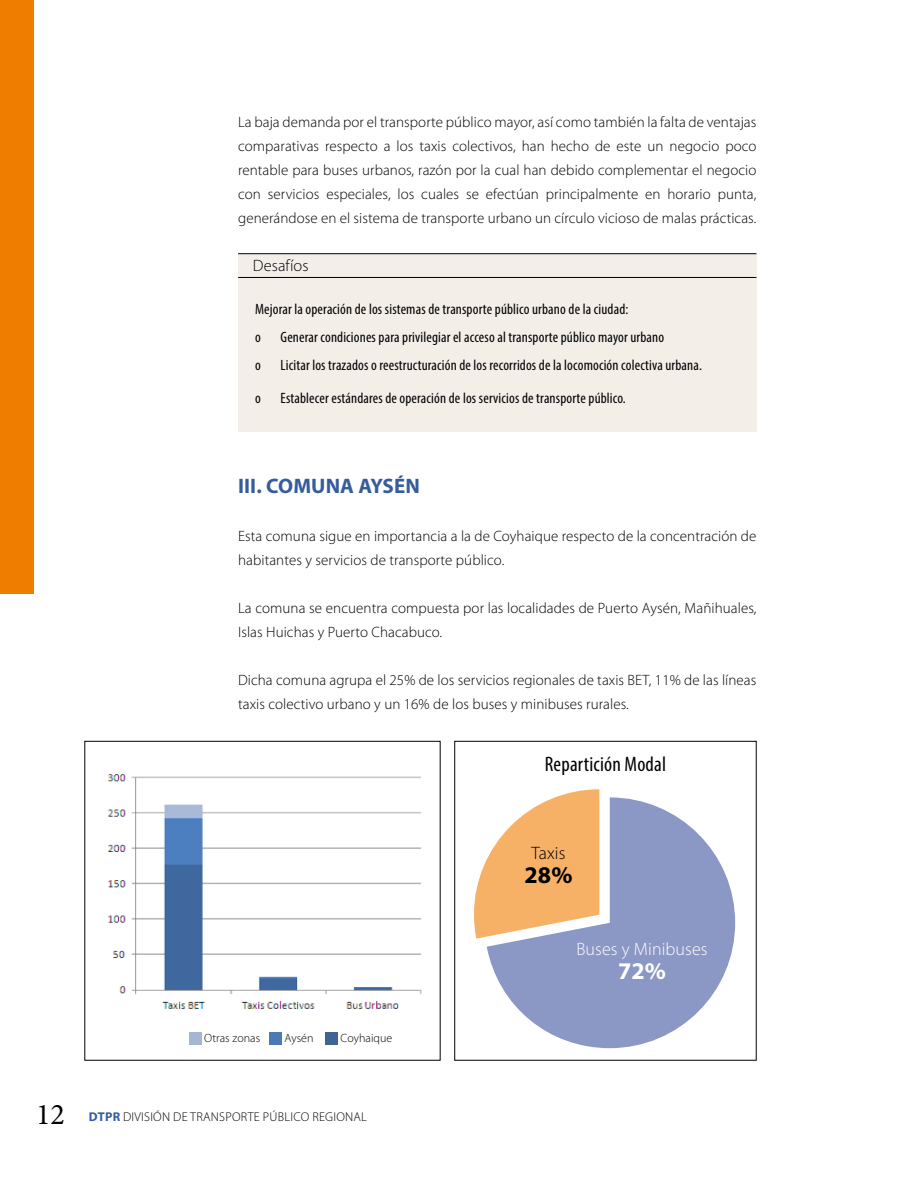
<style>
.page{position:relative;width:918px;height:1188px;background:#fff}
.page>*{position:absolute;margin:0;border:0;box-sizing:border-box;transform-origin:0 0}
.t1{font:30px "Minion Pro";color:#000}
.t2{font:700 24px "Myriad Pro";color:#000}
.t3{font:700 24px "Myriad Pro";color:#fff}
.t4{font:condensed 21px "Myriad Pro";letter-spacing:.01em;color:#000}
.t5{font:700 21px "Myriad Pro";letter-spacing:.005em;color:#355d9e}
.t6{font:300 18px "Myriad Pro";letter-spacing:.005em;color:#fff}
.t7{font:300 18px "Myriad Pro";letter-spacing:.005em;color:#000}
.t8{font:300 16.5px "Myriad Pro";letter-spacing:.005em;color:#000}
.t9{font:300 15px/24px "Myriad Pro";letter-spacing:.005em;color:#000}
.t10{font:condensed 15px/28px "Myriad Pro";letter-spacing:.01em;color:#000}
.t11{font:300 12.75px "Myriad Pro";letter-spacing:.02em;color:#000}
.t12{font:300 12px "Myriad Pro";letter-spacing:.005em;color:#000}
.s1{font-weight:700;color:#355d9e}
</style>
<div class="page">
<div style="left:0;top:0;width:34px;height:594px;background:#ef7d00"></div>
<div style="left:238px;top:254px;width:518px;height:178px;background:#f3eee8"></div>
<hr style="left:238px;top:253px;width:518px;height:1px;background:#000">
<hr style="left:238px;top:277px;width:518px;height:1px;background:#000">
<img style="left:107px;top:774px;width:315px;height:235px">
<div style="left:189px;top:1032px;width:13px;height:13px;background:#a6b5d2"></div>
<div style="left:269px;top:1032px;width:13px;height:13px;background:#497ab4"></div>
<div style="left:325px;top:1032px;width:13px;height:13px;background:#3e6495"></div>
<svg style="left:474px;top:789px;width:125px;height:150px"></svg>
<svg style="left:487px;top:797px;width:248px;height:251px;fill:#8b97c4"></svg>
<p class="t9" style="left:238px;top:110px;width:520px;text-align:justify">La baja demanda por el transporte público mayor, así como también la falta de ventajas comparativas respecto a los taxis colectivos, han hecho de este un negocio poco rentable para buses urbanos, razón por la cual han debido complementar el negocio con servicios especiales, los cuales se efectúan principalmente en horario punta, generándose en el sistema de transporte urbano un círculo vicioso de malas prácticas.</p>
<p class="t8" style="left:253px;top:255px;width:57px">Desafíos</p>
<p class="t10" style="left:255px;top:295px;width:448px">Mejorar la operación de los sistemas de transporte público urbano de la ciudad:<br>o Generar condiciones para privilegiar el acceso al transporte público mayor urbano<br>o Licitar los trazados o reestructuración de los recorridos de la locomoción colectiva urbana.</p>
<p class="t10" style="left:255px;top:384px;width:372px">o Establecer estándares de operación de los servicios de transporte público.</p>
<h3 class="t5" style="left:238px;top:472px;width:183px">III. COMUNA AYSÉN</h3>
<p class="t9" style="left:238px;top:524px;width:520px">Esta comuna sigue en importancia a la de Coyhaique respecto de la concentración de habitantes y servicios de transporte público.</p>
<p class="t9" style="left:238px;top:596px;width:520px">La comuna se encuentra compuesta por las localidades de Puerto Aysén, Mañihuales,<br>Islas H uichas y Puerto Chacabuco.</p>
<p class="t9" style="left:238px;top:668px;width:520px">Dicha comuna agrupa el 25% de los servicios regionales de taxis BET, 11% de las líneas taxis colectivo urbano y un 16% de los buses y minibuses rurales.</p>
<h3 class="t4" style="left:545px;top:751px;width:123px">Repartición Modal</h3>
<p class="t7" style="left:532px;top:843px;width:35px">Taxis</p>
<h2 class="t2" style="left:525px;top:860px;width:49px">28%</h2>
<p class="t12" style="left:204px;top:1031px;width:58px">Otras zonas</p>
<p class="t12" style="left:285px;top:1031px;width:31px">Aysén</p>
<p class="t12" style="left:341px;top:1031px;width:53px">Coyhaique</p>
<h1 class="t1" style="left:36px;top:1094px;width:30px">12</h1>
<p class="t11" style="left:89px;top:1109px;width:280px"><span class="s1">DTPR</span> DIVISIÓN DE TRANSPORTE PÚBLICO REGIONAL</p>
<p class="t6" style="left:576px;top:938px;width:133px">Buses y Minibuses</p>
<h2 class="t3" style="left:618px;top:955px;width:50px">72%</h2>
</div>
